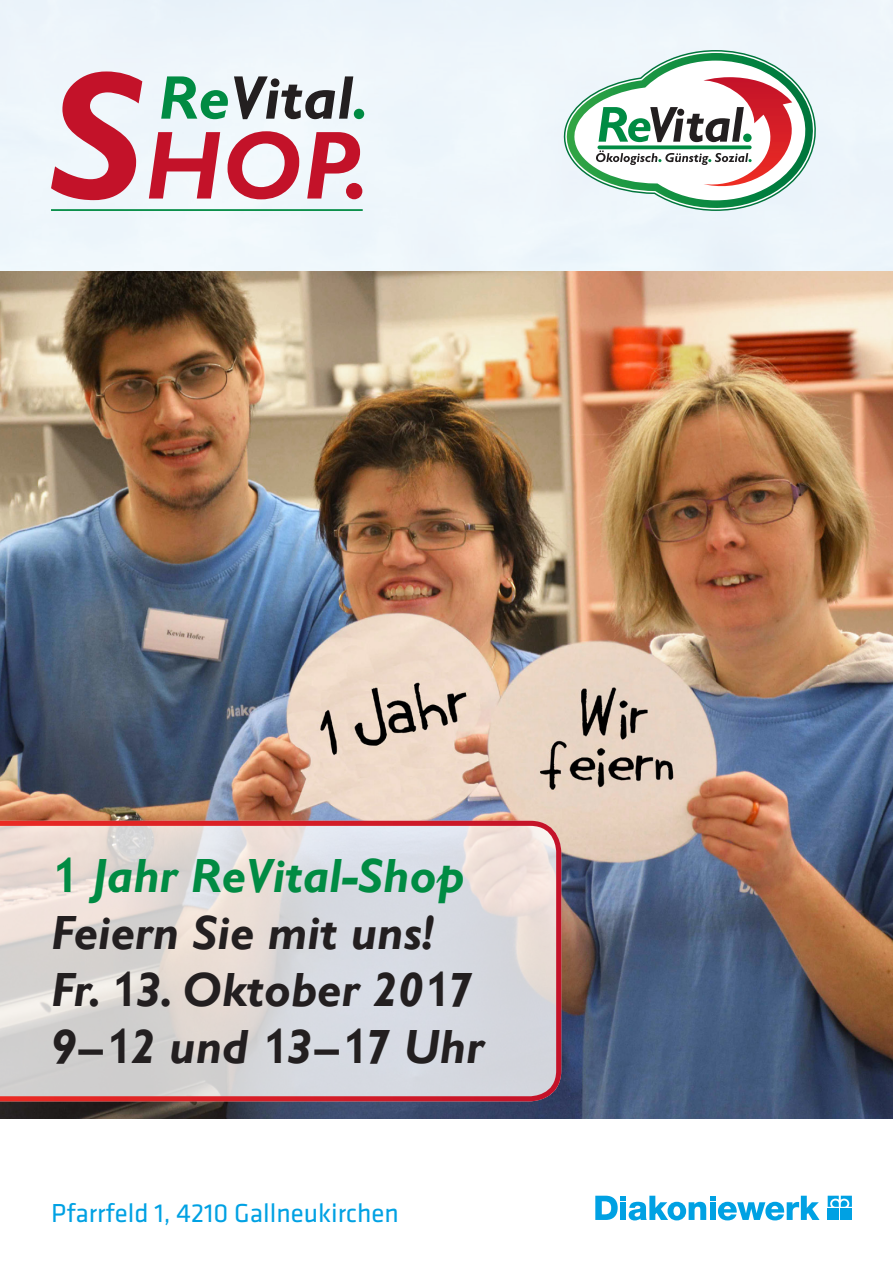
<style>
.page{position:relative;width:893px;height:1263px;background:#fff}
.page>*{position:absolute;margin:0;border:0;box-sizing:border-box;transform-origin:0 0}
.t1{font:italic 700 48px "Gill Sans";color:#231f20}
.t2{font:italic 700 48px "Gill Sans";color:#008b43}
.t3{font:27px "Klavika Basic";color:#00a1e3}
.s1{font-family:"Trebuchet MS";font-style:normal}
</style>
<div class="page">
<div style="left:0;top:0;width:893px;height:272px;background:#eef6fb"></div>
<img style="left:0;top:272px;width:893px;height:846px">
<svg style="left:51px;top:71px;width:313px;height:129px"></svg>
<hr style="left:51px;top:209px;width:312px;height:2px;background:#008b43">
<svg style="left:557px;top:50px;width:269px;height:164px"></svg>
<svg style="left:0;top:821px;width:561px;height:280px;background:#dcd2d3"></svg>
<svg style="left:595px;top:1196px;width:224px;height:24px"></svg>
<svg style="left:828px;top:1196px;width:24px;height:11px"></svg>
<div style="left:828px;top:1209px;width:11px;height:11px;background:#00a1e3"></div>
<div style="left:841px;top:1209px;width:11px;height:11px;background:#00a1e3"></div>
<p class="t2" style="left:51px;top:848px;width:415px"><span class="s1">1</span> Jahr ReVital-Shop</p>
<p class="t1" style="left:51px;top:905px;width:385px">Feiern Sie mit uns!</p>
<p class="t1" style="left:51px;top:962px;width:424px">Fr. <span class="s1">1</span>3. Oktober 20<span class="s1">1</span>7</p>
<p class="t1" style="left:51px;top:1019px;width:434px">9–<span class="s1">1</span>2 und <span class="s1">1</span>3–<span class="s1">1</span>7 Uhr</p>
<p class="t3" style="left:51px;top:1195px;width:349px">Pfarrfeld 1, 4210 Gallneukirchen</p>
</div>
